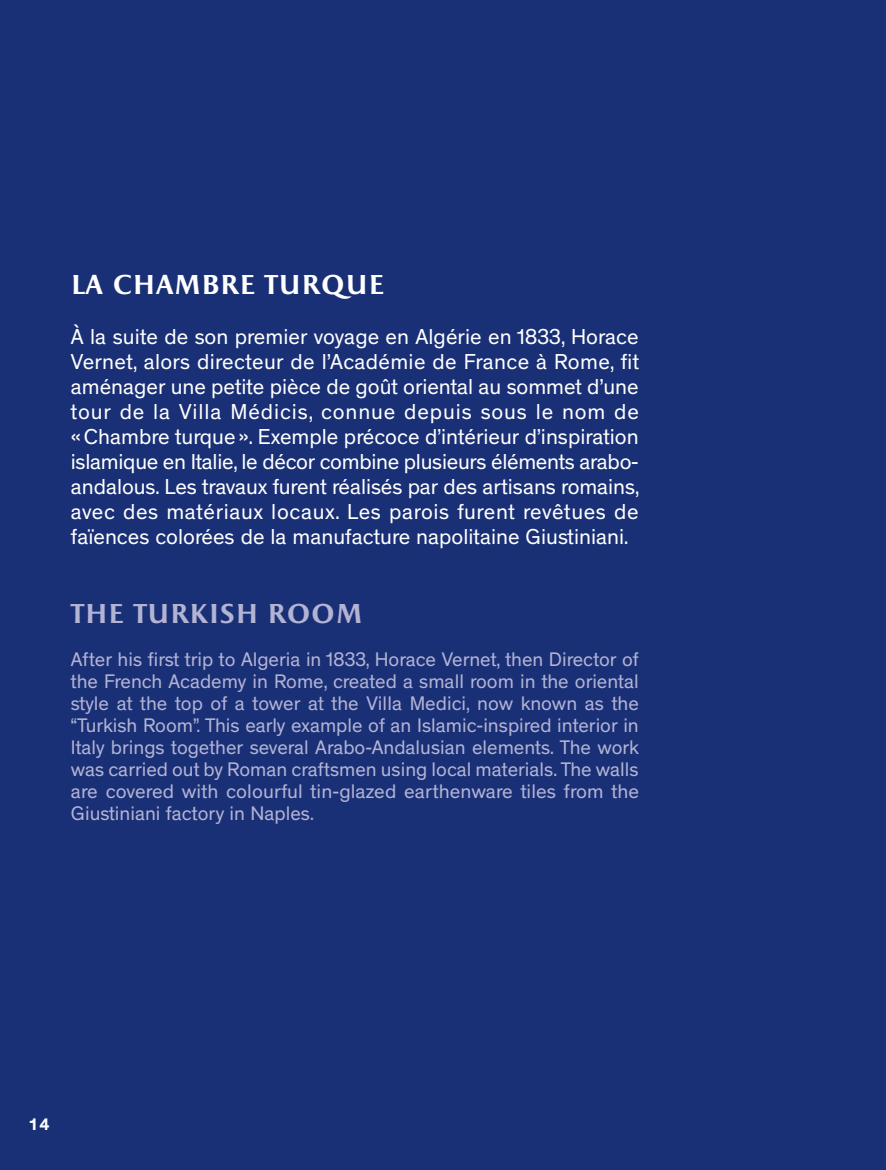
<style>
.page{position:relative;width:886px;height:1170px;background:#fff}
.page>*{position:absolute;margin:0;border:0;box-sizing:border-box;transform-origin:0 0}
.t1{font:700 27.5px "Apollon";color:#fff}
.t2{font:700 27.5px "Apollon";color:#b3b3d4}
.t3{font:22px/25px "Theinhardt";color:#fff;text-align:justify}
.t4{font:20px/22px "Theinhardt";color:#b3b3d4;text-align:justify}
.t5{font:700 17px "Theinhardt";color:#fff}
</style>
<div class="page">
<div style="left:0;top:0;width:886px;height:1169px;background:#1a3076"></div>
<p class="t1" style="left:71px;top:269px;width:315px">LA CHAMBRE TURQUE</p>
<p class="t3" style="left:71px;top:325px;width:570px">À la suite de son premier voyage en Algérie en 1833, Horace Vernet, alors directeur de l’Académie de France à Rome, fit aménager une petite pièce de goût oriental au sommet d’une tour de la Villa Médicis, connue depuis sous le nom de «Chambre turque». Exemple précoce d’intérieur d’inspiration islamique en Italie, le décor combine plusieurs éléments arabo&shy;andalous. Les travaux furent réalisés par des artisans romains, avec des matériaux locaux. Les parois furent revêtues de faïences colorées de la manufacture napolitaine Giustiniani.</p>
<p class="t2" style="left:71px;top:597px;width:294px">THE TURKISH ROOM</p>
<p class="t4" style="left:71px;top:649px;width:570px">After his first trip to Algeria in 1833, Horace Vernet, then Director of the French Academy in Rome, created a small room in the oriental style at the top of a tower at the Villa Medici, now known as the “Turkish Room”. This early example of an Islamic-inspired interior in Italy brings together several Arabo-Andalusian elements. The work was carried out by Roman craftsmen using local materials. The walls are covered with colourful tin-glazed earthenware tiles from the Giustiniani factory in Naples.</p>
<p class="t5" style="left:29px;top:1113px;width:22px">14</p>
</div>
